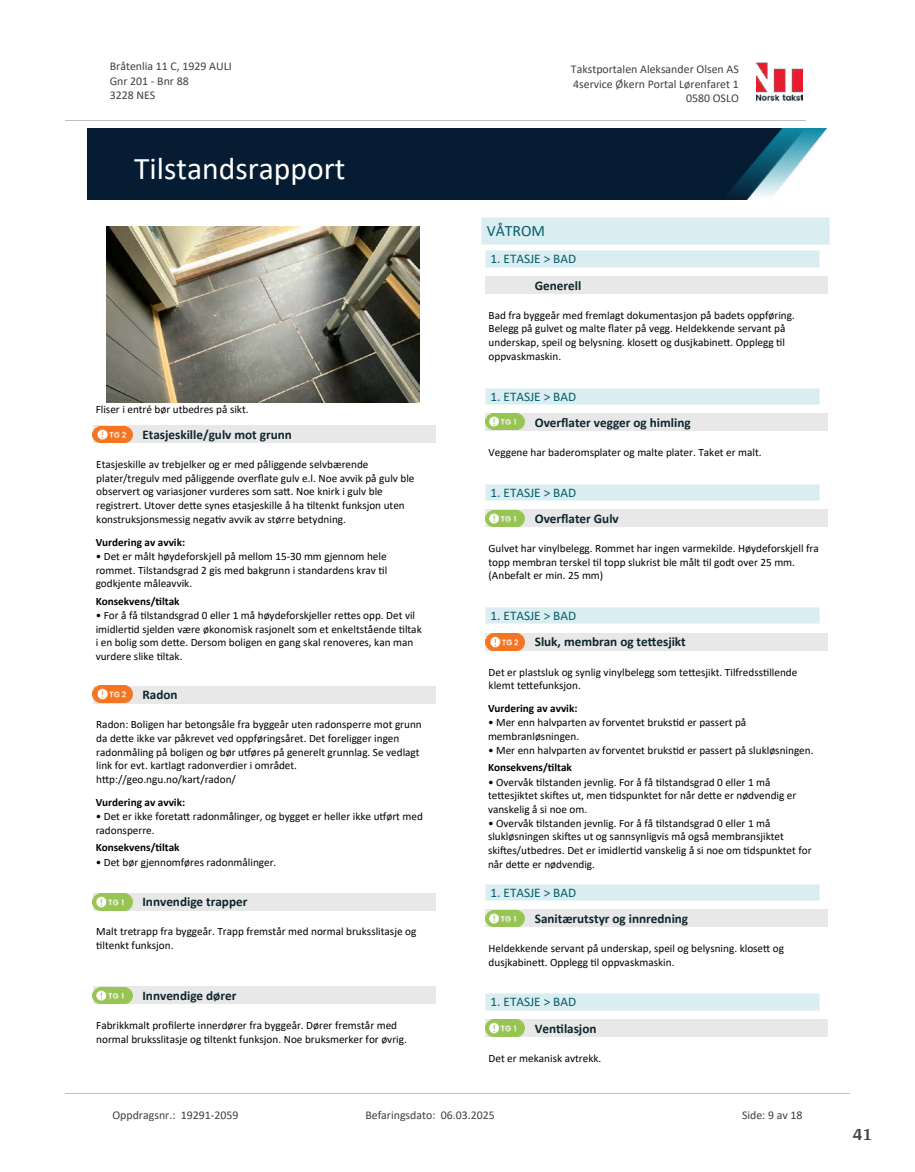
<style>
.page{position:relative;width:915px;height:1172px;background:#fff}
.page>*{position:absolute;margin:0;border:0;box-sizing:border-box;transform-origin:0 0}
.t1{font:31.65px "Calibri";color:#fff}
.t2{font:700 18px "Arya";color:#414749}
.t3{font:15.75px "Calibri";color:#065c69}
.t4{font:700 13.2px "Calibri";color:#0f252c}
.t5{font:13.2px "Calibri";color:#065c69}
.t6{font:11.85px/14.5px "Calibri";color:#404040}
.t7{font:11.25px/13.6px "Calibri";color:#000}
.t8{font:700 11.25px "Calibri";color:#000}
</style>
<div class="page">
<img style="left:107px;top:226px;width:312px;height:176px">
<div style="left:93px;top:426px;width:342px;height:17px;background:#e8e8e8"></div>
<img style="left:93px;top:426px;width:39px;height:17px">
<div style="left:93px;top:686px;width:342px;height:17px;background:#e8e8e8"></div>
<img style="left:93px;top:686px;width:39px;height:17px">
<div style="left:93px;top:893px;width:342px;height:17px;background:#e8e8e8"></div>
<img style="left:93px;top:893px;width:39px;height:17px">
<div style="left:93px;top:987px;width:342px;height:17px;background:#e8e8e8"></div>
<img style="left:93px;top:987px;width:39px;height:17px">
<div style="left:481px;top:218px;width:347px;height:26px;background:#daeef2"></div>
<svg style="left:481px;top:219px;width:1px;height:25px"></svg>
<svg style="left:828px;top:219px;width:1px;height:25px"></svg>
<hr style="left:481px;top:218px;width:348px;height:1px;background:#eaf5f7">
<hr style="left:481px;top:244px;width:348px;height:1px;background:#eaf5f7">
<div style="left:485px;top:276px;width:342px;height:18px;background:#e8e8e8"></div>
<div style="left:485px;top:251px;width:334px;height:16px;background:#daeef2"></div>
<svg style="left:485px;top:252px;width:1px;height:15px"></svg>
<svg style="left:819px;top:251px;width:1px;height:16px"></svg>
<hr style="left:485px;top:251px;width:334px;height:1px;background:#eaf5f7">
<hr style="left:485px;top:267px;width:334px;height:1px;background:#eaf5f7">
<div style="left:485px;top:414px;width:342px;height:17px;background:#e8e8e8"></div>
<img style="left:485px;top:413px;width:39px;height:17px">
<div style="left:485px;top:388px;width:334px;height:16px;background:#daeef2"></div>
<svg style="left:485px;top:389px;width:1px;height:15px"></svg>
<svg style="left:819px;top:388px;width:1px;height:16px"></svg>
<hr style="left:485px;top:388px;width:334px;height:1px;background:#eaf5f7">
<hr style="left:485px;top:404px;width:334px;height:1px;background:#eaf5f7">
<div style="left:485px;top:510px;width:342px;height:17px;background:#e8e8e8"></div>
<img style="left:485px;top:510px;width:39px;height:17px">
<div style="left:485px;top:484px;width:334px;height:16px;background:#daeef2"></div>
<svg style="left:485px;top:485px;width:1px;height:15px"></svg>
<svg style="left:819px;top:484px;width:1px;height:16px"></svg>
<hr style="left:485px;top:484px;width:334px;height:1px;background:#eaf5f7">
<hr style="left:485px;top:500px;width:334px;height:1px;background:#eaf5f7">
<div style="left:485px;top:633px;width:342px;height:17px;background:#e8e8e8"></div>
<img style="left:485px;top:633px;width:39px;height:17px">
<div style="left:485px;top:608px;width:334px;height:16px;background:#daeef2"></div>
<svg style="left:485px;top:608px;width:1px;height:16px"></svg>
<svg style="left:819px;top:607px;width:1px;height:17px"></svg>
<hr style="left:485px;top:607px;width:334px;height:1px;background:#eaf5f7">
<hr style="left:485px;top:624px;width:334px;height:1px;background:#eaf5f7">
<div style="left:485px;top:910px;width:342px;height:17px;background:#e8e8e8"></div>
<img style="left:485px;top:910px;width:39px;height:17px">
<div style="left:485px;top:884px;width:334px;height:16px;background:#daeef2"></div>
<svg style="left:485px;top:885px;width:1px;height:15px"></svg>
<svg style="left:819px;top:884px;width:1px;height:16px"></svg>
<hr style="left:485px;top:884px;width:334px;height:1px;background:#eaf5f7">
<hr style="left:485px;top:900px;width:334px;height:1px;background:#eaf5f7">
<div style="left:485px;top:1019px;width:342px;height:17px;background:#e8e8e8"></div>
<svg style="left:490px;top:1019px;width:35px;height:14px"></svg>
<img style="left:485px;top:1020px;width:39px;height:16px">
<div style="left:485px;top:994px;width:334px;height:16px;background:#daeef2"></div>
<svg style="left:485px;top:995px;width:1px;height:15px"></svg>
<svg style="left:819px;top:994px;width:1px;height:16px"></svg>
<hr style="left:485px;top:994px;width:334px;height:1px;background:#eaf5f7">
<hr style="left:485px;top:1010px;width:334px;height:1px;background:#eaf5f7">
<img style="left:756px;top:62px;width:46px;height:40px">
<hr style="left:65px;top:120px;width:740px;height:1px;background:#c0c0c0">
<img style="left:88px;top:129px;width:738px;height:71px">
<hr style="left:65px;top:1093px;width:784px;height:1px;background:#c0c0c0">
<p class="t6" style="left:110px;top:59px;width:123px">Bråtenlia 11 C, 1929 AULI<br>Gnr 201 - Bnr 88<br>3228 NES</p>
<p class="t6" style="left:570px;top:62px;width:169px">Takstportalen Aleksander Olsen AS</p>
<p class="t6" style="left:573px;top:76px;width:167px">4service Økern Portal Lørenfaret 1</p>
<p class="t6" style="left:685px;top:90px;width:54px">0580 OSLO</p>
<h1 class="t1" style="left:134px;top:147px;width:213px">Tilstandsrapport</h1>
<p class="t7" style="left:96px;top:402px;width:154px">Fliser i entré bør utbedres på sikt.</p>
<p class="t4" style="left:142px;top:425px;width:151px">Etasjeskille/gulv mot grunn</p>
<p class="t7" style="left:96px;top:457px;width:320px">Etasjeskille av trebjelker og er med påliggende selvbærende plater/tregulv med påliggende over昀氀ate gulv e.l. Noe avvik på gulv ble observert og variasjoner vurderes som sa琀琀. Noe knirk i gulv ble registrert. Utover de琀琀e synes etasjeskille å ha 琀椀ltenkt funksjon uten konstruksjonsmessig nega琀椀v avvik av større betydning.</p>
<p class="t8" style="left:96px;top:534px;width:91px">Vurdering av avvik:</p>
<p class="t7" style="left:96px;top:549px;width:293px;text-align:justify">• Det er målt høydeforskjell på mellom 15-30 mm gjennom hele rommet. Tilstandsgrad 2 gis med bakgrunn i standardens krav 琀椀l godkjente måleavvik.</p>
<p class="t8" style="left:96px;top:593px;width:85px">Konsekvens/琀椀ltak</p>
<p class="t7" style="left:96px;top:608px;width:327px">• For å få 琀椀lstandsgrad 0 eller 1 må høydeforskjeller re琀琀es opp. Det vil imidler琀椀d sjelden være økonomisk rasjonelt som et enkeltstående 琀椀ltak i en bolig som de琀琀e. Dersom boligen en gang skal renoveres, kan man vurdere slike 琀椀ltak.</p>
<p class="t4" style="left:142px;top:685px;width:37px">Radon</p>
<p class="t7" style="left:96px;top:717px;width:327px">Radon: Boligen har betongsåle fra byggeår uten radonsperre mot grunn da de琀琀e ikke var påkrevet ved oppføringsåret. Det foreligger ingen radonmåling på boligen og bør u琀昀øres på generelt grunnlag. Se vedlagt link for evt. kartlagt radonverdier i området.<br>h琀琀p://geo.ngu.no/kart/radon/</p>
<p class="t8" style="left:96px;top:794px;width:91px">Vurdering av avvik:</p>
<p class="t7" style="left:96px;top:809px;width:328px">• Det er ikke foreta琀琀 radonmålinger, og bygget er heller ikke u琀昀ørt med radonsperre.</p>
<p class="t8" style="left:96px;top:840px;width:85px">Konsekvens/琀椀ltak</p>
<p class="t7" style="left:96px;top:855px;width:182px">• Det bør gjennomføres radonmålinger.</p>
<p class="t4" style="left:142px;top:892px;width:106px">Innvendige trapper</p>
<p class="t7" style="left:96px;top:924px;width:321px">Malt tretrapp fra byggeår. Trapp fremstår med normal bruksslitasje og琀椀ltenkt funksjon.</p>
<p class="t4" style="left:142px;top:986px;width:95px">Innvendige dører</p>
<p class="t7" style="left:96px;top:1018px;width:312px">Fabrikkmalt pro昀椀lerte innerdører fra byggeår. Dører fremstår med normal bruksslitasje og 琀椀ltenkt funksjon. Noe bruksmerker for øvrig.</p>
<h3 class="t3" style="left:486px;top:220px;width:60px">VÅTROM</h3>
<p class="t5" style="left:490px;top:250px;width:87px">1. ETASJE &gt; BAD</p>
<p class="t4" style="left:534px;top:276px;width:48px">Generell</p>
<p class="t7" style="left:488px;top:308px;width:308px">Bad fra byggeår med fremlagt dokumentasjon på badets oppføring.<br>Belegg på gulvet og malte 昀氀ater på vegg. Heldekkende servant på underskap, speil og belysning. klose琀琀 og dusjkabine琀琀. Opplegg 琀椀l oppvaskmaskin.</p>
<p class="t5" style="left:490px;top:387px;width:87px">1. ETASJE &gt; BAD</p>
<p class="t4" style="left:534px;top:413px;width:157px">Over昀氀ater vegger og himling</p>
<p class="t7" style="left:488px;top:445px;width:274px">Veggene har baderomsplater og malte plater. Taket er malt.</p>
<p class="t5" style="left:490px;top:483px;width:87px">1. ETASJE &gt; BAD</p>
<p class="t4" style="left:534px;top:509px;width:85px">Over昀氀ater Gulv</p>
<p class="t7" style="left:488px;top:541px;width:332px">Gulvet har vinylbelegg. Rommet har ingen varmekilde. Høydeforskjell fra topp membran terskel 琀椀l topp slukrist ble målt 琀椀l godt over 25 mm. (Anbefalt er min. 25 mm)</p>
<p class="t5" style="left:490px;top:607px;width:87px">1. ETASJE &gt; BAD</p>
<p class="t4" style="left:534px;top:632px;width:152px">Sluk, membran og te琀琀esjikt</p>
<p class="t7" style="left:488px;top:665px;width:310px">Det er plastsluk og synlig vinylbelegg som te琀琀esjikt. Tilfredss琀椀llende klemt te琀琀efunksjon.</p>
<p class="t8" style="left:488px;top:700px;width:91px">Vurdering av avvik:</p>
<p class="t7" style="left:488px;top:715px;width:260px">• Mer enn halvparten av forventet bruks琀椀d er passert på membranløsningen.</p>
<p class="t7" style="left:488px;top:743px;width:327px">• Mer enn halvparten av forventet bruks琀椀d er passert på slukløsningen.</p>
<p class="t8" style="left:488px;top:760px;width:85px">Konsekvens/琀椀ltak</p>
<p class="t7" style="left:488px;top:775px;width:310px">• Overvåk 琀椀lstanden jevnlig. For å få 琀椀lstandsgrad 0 eller 1 må<br>te琀琀esjiktet ski昀琀es ut, men 琀椀dspunktet for når de琀琀e er nødvendig er vanskelig å si noe om.</p>
<p class="t7" style="left:488px;top:816px;width:325px">• Overvåk 琀椀lstanden jevnlig. For å få 琀椀lstandsgrad 0 eller 1 må slukløsningen ski昀琀es ut og sannsynligvis må også membransjiktet<br>ski昀琀es/utbedres. Det er imidler琀椀d vanskelig å si noe om 琀椀dspunktet for når de琀琀e er nødvendig.</p>
<p class="t5" style="left:490px;top:883px;width:87px">1. ETASJE &gt; BAD</p>
<p class="t4" style="left:534px;top:909px;width:155px">Sanitærutstyr og innredning</p>
<p class="t7" style="left:488px;top:941px;width:297px">Heldekkende servant på underskap, speil og belysning. klose琀琀 og dusjkabine琀琀. Opplegg 琀椀l oppvaskmaskin.</p>
<p class="t5" style="left:490px;top:993px;width:87px">1. ETASJE &gt; BAD</p>
<p class="t4" style="left:534px;top:1019px;width:63px">Ven琀椀lasjon</p>
<p class="t7" style="left:488px;top:1051px;width:114px">Det er mekanisk avtrekk.</p>
<p class="t6" style="left:112px;top:1107px;width:127px">Oppdragsnr.: 19291-2059</p>
<p class="t6" style="left:365px;top:1107px;width:131px">Befaringsdato: 06.03.2025</p>
<p class="t6" style="left:741px;top:1107px;width:62px">Side: 9 av 18</p>
<h2 class="t2" style="left:852px;top:1123px;width:21px">41</h2>
</div>
